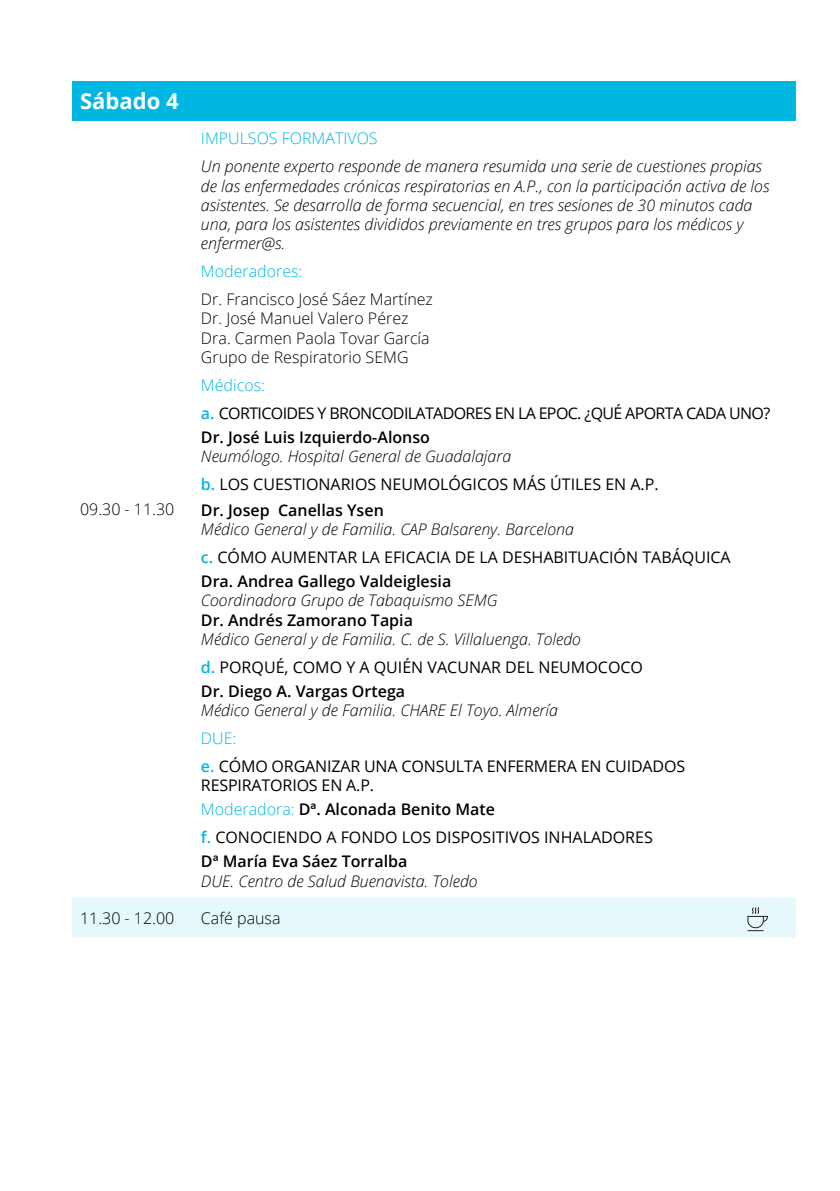
<style>
.page{position:relative;width:840px;height:1191px;background:#fff}
.page>*{position:absolute;margin:0;border:0;box-sizing:border-box;transform-origin:0 0}
.t1{font:700 22px "Open Sans";color:#fff}
.t2{font:italic 300 16px/19.2px "Open Sans";color:#000}
.t3{font:16px/28px "Open Sans";color:#000}
.t4{font:600 16px/24px "Open Sans";color:#000}
.t5{font:300 16px/19.2px "Open Sans";color:#000}
.t6{font:16px/28px "Open Sans";letter-spacing:-.04em;color:#000}
.t7{font:300 16px "Open Sans";color:#00b7e1}
.s1{font-weight:300;color:#00b7e1}
.s2{font-weight:600;color:#00b7e1}
.s3{font-weight:300;font-style:italic}
.s4{font-weight:600;font-style:normal;color:#00b7e1}
.s5{font-weight:400;font-style:normal}
.s6{font-weight:400}
.s7{font-weight:600}
</style>
<div class="page">
<div style="left:72px;top:81px;width:723px;height:40px;background:#00b7e1"></div>
<div style="left:72px;top:898px;width:723px;height:39px;background:#e6f8fc"></div>
<h1 class="t1" style="left:80px;top:86px;width:100px">Sábado 4</h1>
<p class="t5" style="left:80px;top:499px;width:96px">09.30 - 11.30</p>
<p class="t7" style="left:201px;top:127px;width:178px">IMPULSOS FORMATIVOS</p>
<p class="t2" style="left:201px;top:156px;width:569px">Un ponente experto responde de manera resumida una serie de cuestiones propias de las enfermedades crónicas respiratorias en A.P., con la participación activa de los asistentes. Se desarrolla de forma secuencial, en tres sesiones de 30 minutos cada una, para los asistentes divididos previamente en tres grupos para los médicos y enfermer@s.</p>
<p class="t7" style="left:201px;top:260px;width:103px">Moderadores:</p>
<p class="t5" style="left:201px;top:289px;width:233px">Dr. Francisco José Sáez Martínez<br>Dr. José Manuel Valero Pérez<br>Dra. Carmen Paola Tovar García<br>Grupo de Respiratorio SEMG</p>
<p class="t6" style="left:201px;top:370px;width:570px"><span class="s1">Médicos:<br></span><span class="s2">a.</span> CORTICOIDES Y BRONCODILATADORES EN LA EPOC. ¿QUÉ APORTA CADA UNO?</p>
<p class="t4" style="left:201px;top:424px;width:230px">Dr. José Luis Izquierdo-Alonso</p>
<p class="t3" style="left:201px;top:442px;width:459px"><span class="s3">Neumólogo. Hospital General de Guadalajara<br></span><span class="s2">b.</span> LOS CUESTIONARIOS NEUMOLÓGICOS MÁS ÚTILES EN A.P.</p>
<p class="t4" style="left:201px;top:498px;width:184px">Dr. Josep Canellas Ysen</p>
<p class="t3" style="left:201px;top:515px;width:531px"><span class="s3">Médico General y de Familia. CAP Balsareny. Barcelona<br></span><span class="s2">c.</span> CÓMO AUMENTAR LA EFICACIA DE LA DESHABITUACIÓN TABÁQUICA</p>
<p class="t4" style="left:201px;top:569px;width:252px">Dra. Andrea Gallego Valdeiglesia</p>
<p class="t2" style="left:201px;top:590px;width:298px">Coordinadora Grupo de Tabaquismo SEMG</p>
<p class="t4" style="left:201px;top:607px;width:213px">Dr. Andrés Zamorano Tapia</p>
<p class="t2" style="left:201px;top:624px;width:443px;line-height:28px">Médico General y de Familia. C. de S. Villaluenga. Toledo<br><span class="s4">d.</span> <span class="s5">PORQUÉ, COMO Y A QUIÉN VACUNAR DEL NEUMOCOCO</span></p>
<p class="t4" style="left:201px;top:678px;width:206px">Dr. Diego A. Vargas Ortega</p>
<p class="t2" style="left:201px;top:700px;width:358px">Médico General y de Familia. CHARE El Toyo. Almería</p>
<p class="t3" style="left:201px;top:724px;width:485px"><span class="s1">DUE:<br></span><span class="s2">e.</span> CÓMO ORGANIZAR UNA CONSULTA ENFERMERA EN CUIDADOS</p>
<p class="t4" style="left:201px;top:773px;width:295px"><span class="s6">RESPIRATORIOS EN A.P.<br></span><span class="s1">Moderadora:</span> Dª. Alconada Benito Mate</p>
<p class="t3" style="left:201px;top:825px;width:453px;line-height:24px"><span class="s2">f.</span> CONOCIENDO A FONDO LOS DISPOSITIVOS INHALADORES<br><span class="s7">Dª María Eva Sáez Torralba</span></p>
<p class="t2" style="left:201px;top:870px;width:278px">DUE. Centro de Salud Buenavista. Toledo</p>
<p class="t5" style="left:80px;top:908px;width:96px">11.30 - 12.00</p>
<p class="t5" style="left:201px;top:908px;width:81px">Café pausa</p>
</div>
